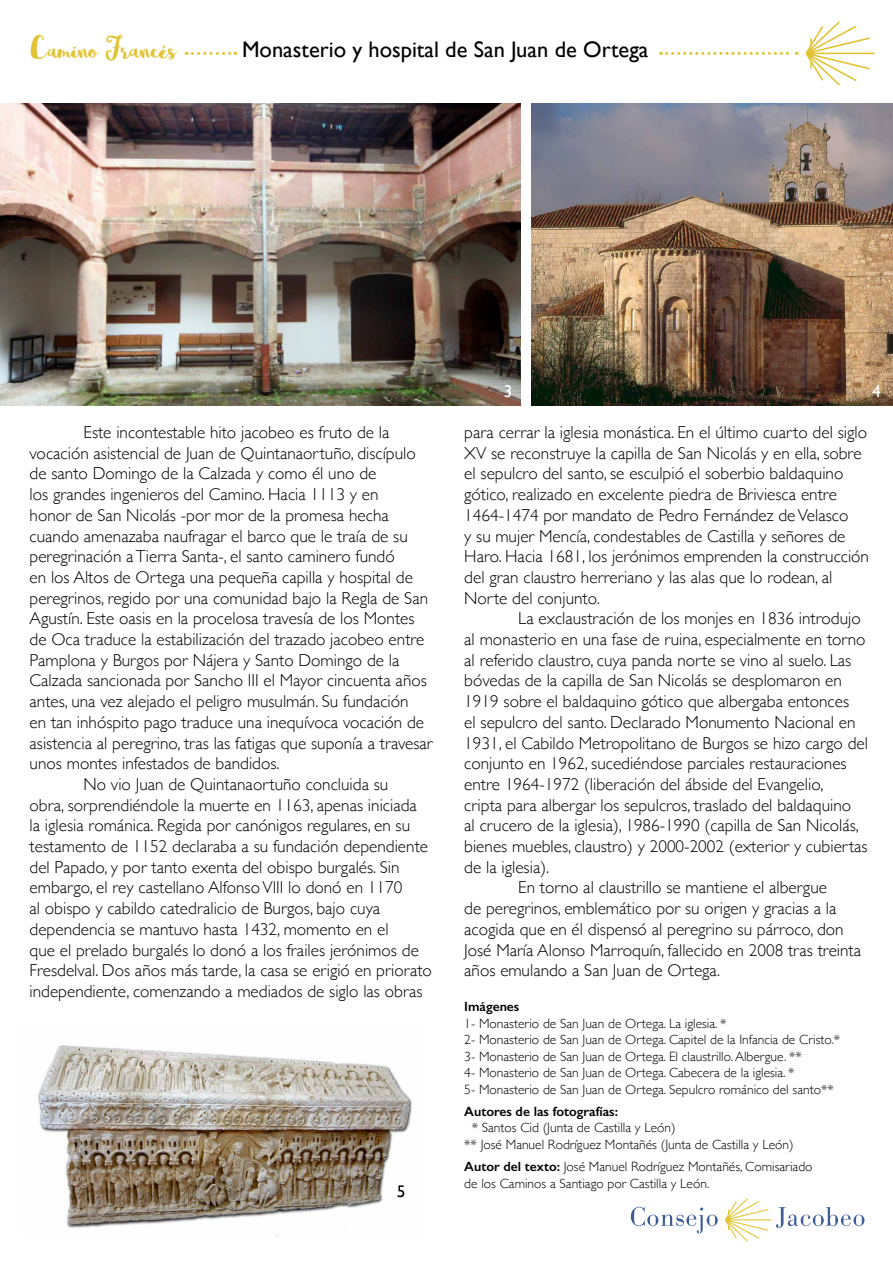
<style>
.page{position:relative;width:893px;height:1263px;background:#fff}
.page>*{position:absolute;margin:0;border:0;box-sizing:border-box;transform-origin:0 0}
.t1{font:33px "Sophia";letter-spacing:-.05em;color:#e2c334}
.t2{font:22.5px "Gill Sans";color:#000}
.t3{font:300 17.25px/20.7px "Gill Sans";color:#000}
.t4{font:17.25px "Gill Sans";color:#fff}
.t5{font:300 13.5px/16.5px "Gill Sans";color:#000}
.t6{font:600 13.5px "Gill Sans";color:#000}
.s1{font-weight:600}
</style>
<div class="page">
<img style="left:38px;top:1045px;width:374px;height:192px">
<img style="left:0;top:103px;width:521px;height:303px">
<img style="left:531px;top:103px;width:362px;height:303px">
<svg style="left:806px;top:21px;width:69px;height:64px"></svg>
<svg style="left:186px;top:52px;width:50px;height:3px"></svg>
<svg style="left:661px;top:52px;width:136px;height:3px"></svg>
<svg style="left:631px;top:1198px;width:233px;height:43px"></svg>
<svg style="left:398px;top:1185px;width:6px;height:12px"></svg>
<h1 class="t1" style="left:30px;top:30px;width:149px">Camino Francés</h1>
<h2 class="t2" style="left:242px;top:36px;width:408px">Monasterio y hospital de San Juan de Ortega</h2>
<p class="t4" style="left:504px;top:381px;width:10px">3</p>
<p class="t4" style="left:872px;top:381px;width:10px">4</p>
<p class="t3" style="left:84px;top:421px;width:307px">Este incontestable hito jacobeo es fruto de la</p>
<p class="t3" style="left:30px;top:442px;width:388px">vocación asistencial de Juan de Quintanaortuño, discípulo</p>
<p class="t3" style="left:30px;top:463px;width:348px">de santo Domingo de la Calzada y como él uno de</p>
<p class="t3" style="left:30px;top:483px;width:351px">los grandes ingenieros del Camino. Hacia 1113 y en</p>
<p class="t3" style="left:30px;top:504px;width:361px">honor de San Nicolás -por mor de la promesa hecha</p>
<p class="t3" style="left:30px;top:525px;width:380px">cuando amenazaba naufragar el barco que le traía de su</p>
<p class="t3" style="left:30px;top:545px;width:367px">peregrinación a Tierra Santa-, el santo caminero fundó</p>
<p class="t3" style="left:30px;top:566px;width:385px">en los Altos de Ortega una pequeña capilla y hospital de</p>
<p class="t3" style="left:30px;top:587px;width:400px">peregrinos, regido por una comunidad bajo la Regla de San</p>
<p class="t3" style="left:30px;top:607px;width:387px">Agustín. Este oasis en la procelosa travesía de los Montes</p>
<p class="t3" style="left:30px;top:628px;width:396px">de Oca traduce la estabilización del trazado jacobeo entre</p>
<p class="t3" style="left:30px;top:649px;width:372px">Pamplona y Burgos por Nájera y Santo Domingo de la</p>
<p class="t3" style="left:30px;top:670px;width:399px">Calzada sancionada por Sancho III el Mayor cincuenta años</p>
<p class="t3" style="left:30px;top:690px;width:381px">antes, una vez alejado el peligro musulmán. Su fundación</p>
<p class="t3" style="left:30px;top:711px;width:396px">en tan inhóspito pago traduce una inequívoca vocación de</p>
<p class="t3" style="left:30px;top:732px;width:405px">asistencia al peregrino, tras las fatigas que suponía a travesar</p>
<p class="t3" style="left:30px;top:752px;width:252px">unos montes infestados de bandidos.</p>
<p class="t3" style="left:84px;top:773px;width:306px">No vio Juan de Quintanaortuño concluida su</p>
<p class="t3" style="left:30px;top:794px;width:389px">obra, sorprendiéndole la muerte en 1163, apenas iniciada</p>
<p class="t3" style="left:30px;top:814px;width:382px">la iglesia románica. Regida por canónigos regulares, en su</p>
<p class="t3" style="left:30px;top:835px;width:400px">testamento de 1152 declaraba a su fundación dependiente</p>
<p class="t3" style="left:30px;top:856px;width:371px">del Papado, y por tanto exenta del obispo burgalés. Sin</p>
<p class="t3" style="left:30px;top:877px;width:374px">embargo, el rey castellano Alfonso VIII lo donó en 1170</p>
<p class="t3" style="left:30px;top:897px;width:352px">al obispo y cabildo catedralicio de Burgos, bajo cuya</p>
<p class="t3" style="left:30px;top:918px;width:361px">dependencia se mantuvo hasta 1432, momento en el</p>
<p class="t3" style="left:30px;top:939px;width:391px">que el prelado burgalés lo donó a los frailes jerónimos de</p>
<p class="t3" style="left:30px;top:959px;width:404px">Fresdelval. Dos años más tarde, la casa se erigió en priorato</p>
<p class="t3" style="left:30px;top:980px;width:395px">independiente, comenzando a mediados de siglo las obras</p>
<p class="t3" style="left:464px;top:421px;width:406px">para cerrar la iglesia monástica. En el último cuarto del siglo XV se reconstruye la capilla de San Nicolás y en ella, sobre el sepulcro del santo, se esculpió el soberbio baldaquino gótico, realizado en excelente piedra de Briviesca entre 1464-1474 por mandato de Pedro Fernández de Velasco<br>y su mujer Mencía, condestables de Castilla y señores de Haro. Hacia 1681, los jerónimos emprenden la construcción del gran claustro herreriano y las alas que lo rodean, al Norte del conjunto.</p>
<p class="t3" style="left:518px;top:607px;width:344px">La exclaustración de los monjes en 1836 introdujo</p>
<p class="t3" style="left:464px;top:628px;width:403px">al monasterio en una fase de ruina, especialmente en torno</p>
<p class="t3" style="left:464px;top:649px;width:389px">al referido claustro, cuya panda norte se vino al suelo. Las</p>
<p class="t3" style="left:464px;top:670px;width:379px">bóvedas de la capilla de San Nicolás se desplomaron en</p>
<p class="t3" style="left:464px;top:690px;width:386px">1919 sobre el baldaquino gótico que albergaba entonces</p>
<p class="t3" style="left:464px;top:711px;width:393px">el sepulcro del santo. Declarado Monumento Nacional en</p>
<p class="t3" style="left:464px;top:732px;width:405px">1931, el Cabildo Metropolitano de Burgos se hizo cargo del</p>
<p class="t3" style="left:464px;top:752px;width:384px">conjunto en 1962, sucediéndose parciales restauraciones</p>
<p class="t3" style="left:464px;top:773px;width:361px">entre 1964-1972 (liberación del ábside del Evangelio,</p>
<p class="t3" style="left:464px;top:794px;width:388px">cripta para albergar los sepulcros, traslado del baldaquino</p>
<p class="t3" style="left:464px;top:814px;width:396px">al crucero de la iglesia), 1986-1990 (capilla de San Nicolás,</p>
<p class="t3" style="left:464px;top:835px;width:405px">bienes muebles, claustro) y 2000-2002 (exterior y cubiertas</p>
<p class="t3" style="left:464px;top:856px;width:86px">de la iglesia).</p>
<p class="t3" style="left:518px;top:877px;width:310px">En torno al claustrillo se mantiene el albergue</p>
<p class="t3" style="left:464px;top:897px;width:374px">de peregrinos, emblemático por su origen y gracias a la</p>
<p class="t3" style="left:464px;top:918px;width:381px">acogida que en él dispensó al peregrino su párroco, don</p>
<p class="t3" style="left:464px;top:939px;width:398px">José María Alonso Marroquín, fallecido en 2008 tras treinta</p>
<p class="t3" style="left:464px;top:959px;width:257px">años emulando a San Juan de Ortega.</p>
<p class="t6" style="left:464px;top:998px;width:57px">Imágenes</p>
<p class="t5" style="left:464px;top:1014px;width:377px">1- Monasterio de San Juan de Ortega. La iglesia. *<br>2- Monasterio de San Juan de Ortega. Capitel de la Infancia de Cristo.* 3- Monasterio de San Juan de Ortega. El claustrillo. Albergue. **<br>4- Monasterio de San Juan de Ortega. Cabecera de la iglesia. *<br>5- Monasterio de San Juan de Ortega. Sepulcro románico del santo**</p>
<p class="t6" style="left:464px;top:1103px;width:155px">Autores de las fotografías:</p>
<p class="t5" style="left:464px;top:1119px;width:331px;text-indent:8px">* Santos Cid (Junta de Castilla y León)<br>** José Manuel Rodríguez Montañés (Junta de Castilla y León)</p>
<p class="t5" style="left:464px;top:1158px;width:350px"><span class="s1">Autor del texto:</span> José Manuel Rodríguez Montañés, Comisariado de los Caminos a Santiago por Castilla y León.</p>
</div>
